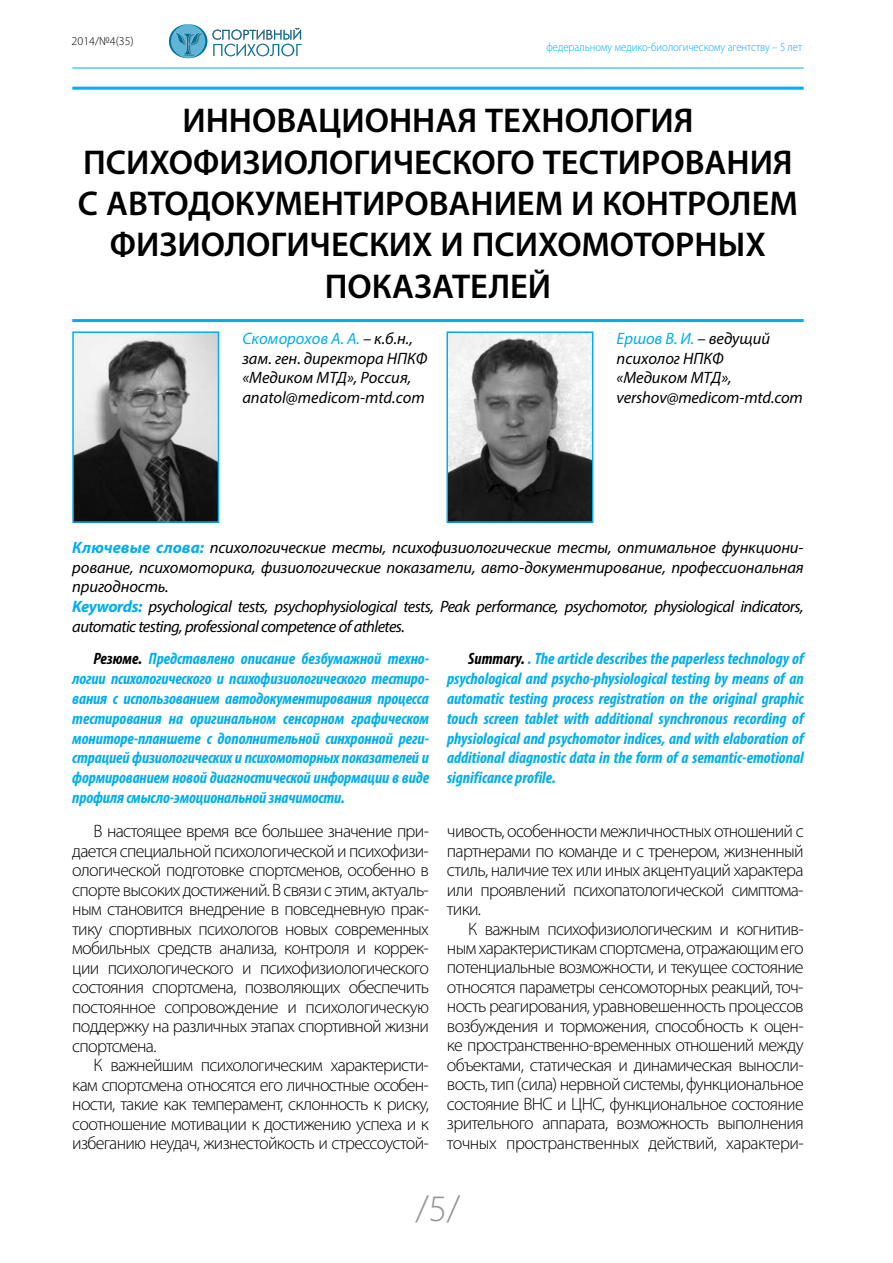
<style>
.page{position:relative;width:893px;height:1263px;background:#fff}
.page>*{position:absolute;margin:0;border:0;box-sizing:border-box;transform-origin:0 0}
.t1{font:300 37.5px "Myriad Pro";color:#939598}
.t2{font:600 34.5px/41.4px "Myriad Pro";color:#000;text-align:center}
.t3{font:300 18px/19.5px "Myriad Pro";letter-spacing:-.04em;color:#000;text-align:justify}
.t4{font:italic 700 condensed 16.5px/19.8px "Myriad Pro";letter-spacing:-.005em;color:#00aeef;text-align:justify}
.t5{font:italic 16.5px/19.8px "Myriad Pro";letter-spacing:-.01em;color:#000}
.t6{font:300 12px "Myriad Pro";color:#00aeef;scale:.9 1}
.t7{font:300 12px "Myriad Pro";color:#000}
.s1{color:#00aeef}
.s2{font-weight:700;color:#00aeef}
.s3{color:#000}
</style>
<div class="page">
<hr style="left:72px;top:68px;width:732px;height:1px;background:#00aeef">
<svg style="left:169px;top:24px;width:133px;height:35px"></svg>
<hr style="left:72px;top:87px;width:732px;height:3px;background:#00aeef">
<hr style="left:72px;top:319px;width:732px;height:3px;background:#00aeef">
<img style="left:75px;top:334px;width:141px;height:186px">
<div style="left:72px;top:331px;width:147px;height:192px;border:2px solid #00aeef"></div>
<img style="left:449px;top:334px;width:141px;height:186px">
<div style="left:446px;top:331px;width:147px;height:192px;border:2px solid #00aeef"></div>
<p class="t7" style="left:72px;top:33px;width:64px">2014/№4(35)</p>
<p class="t6" style="left:546px;top:40px;width:286px">федеральному медико-биологическому агентству – 5 лет</p>
<h2 class="t2" style="left:78px;top:99px;width:722px">ИННОВАЦИОННАЯ ТЕХНОЛОГИЯ<br>ПСИХОФИЗИОЛОГИЧЕСКОГО ТЕСТИРОВАНИЯ<br>С АВТОДОКУМЕНТИРОВАНИЕМ И КОНТРОЛЕМ<br>ФИЗИОЛОГИЧЕСКИХ И ПСИХОМОТОРНЫХ<br>ПОКАЗАТЕЛЕЙ</h2>
<p class="t5" style="left:242px;top:328px;width:186px"><span class="s1">Скоморохов А. А.</span> – к.б.н., зам. ген. директора НПКФ «Медиком МТД», Россия, anatol@medicom-mtd.com</p>
<p class="t5" style="left:617px;top:328px;width:188px"><span class="s1">Ершов В. И.</span> – ведущий психолог НПКФ<br>«Медиком МТД», vershov@medicom-mtd.com</p>
<p class="t5" style="left:72px;top:537px;width:733px"><span class="s2">Ключевые слова:</span> психологические тесты, психофизиологические тесты, оптимальное функциони&shy;рование, психомоторика, физиологические показатели, авто-документирование, профессиональная пригодность.<br><span class="s2">Keywords:</span> psychological tests, psychophysiological tests, Peak performance, psychomotor, physiological indicators, automatic testing, professional competence of athletes.</p>
<p class="t4" style="left:72px;top:649px;width:358px;text-indent:21px"><span class="s3">Резюме.</span> Представлено описание безбумажной техно&shy;логии психологического и психофизиологического тестиро&shy;вания с использованием автодокументирования процесса тестирования на оригинальном сенсорном графическом мониторе-планшете с дополнительной синхронной реги&shy;страцией физиологических и психомоторных показателей и формированием новой диагностической информации в виде профиля смысло-эмоциональной значимости.</p>
<p class="t4" style="left:447px;top:649px;width:358px;text-indent:21px"><span class="s3">Summary.</span> . The article describes the paperless technology of psychological and psycho-physiological testing by means of an automatic testing process registration on the original graphic touch screen tablet with additional synchronous recording of physiological and psychomotor indices, and with elaboration of additional diagnostic data in the form of a semantic-emotional significance profile.</p>
<p class="t3" style="left:72px;top:821px;width:358px;text-indent:21px">В настоящее время все большее значение при&shy;дается специальной психологической и психофизи&shy;ологической подготовке спортсменов, особенно в спорте высоких достижений. В связи с этим, актуаль&shy;ным становится внедрение в повседневную прак&shy;тику спортивных психологов новых современных мобильных средств анализа, контроля и коррек&shy;ции психологического и психофизиологического состояния спортсмена, позволяющих обеспечить постоянное сопровождение и психологическую поддержку на различных этапах спортивной жизни спортсмена.</p>
<p class="t3" style="left:72px;top:1055px;width:358px;text-indent:21px">К важнейшим психологическим характеристи&shy;кам спортсмена относятся его личностные особен&shy;ности, такие как темперамент, склонность к риску, соотношение мотивации к достижению успеха и к избеганию неудач, жизнестойкость и стрессоустой-</p>
<p class="t3" style="left:447px;top:821px;width:358px">чивость, особенности межличностных отношений с партнерами по команде и с тренером, жизненный стиль, наличие тех или иных акцентуаций характера или проявлений психопатологической симптома&shy;тики.</p>
<p class="t3" style="left:447px;top:918px;width:358px;text-indent:21px">К важным психофизиологическим и когнитив&shy;ным характеристикам спортсмена, отражающим его потенциальные возможности, и текущее состояние относятся параметры сенсомоторных реакций, точ&shy;ность реагирования, уравновешенность процессов возбуждения и торможения, способность к оцен&shy;ке пространственно-временных отношений между объектами, статическая и динамическая выносли&shy;вость, тип (сила) нервной системы, функциональное состояние ВНС и ЦНС, функциональное состояние зрительного аппарата, возможность выполнения точных пространственных действий, характери-</p>
<h1 class="t1" style="left:416px;top:1185px;width:46px">/5/</h1>
</div>
